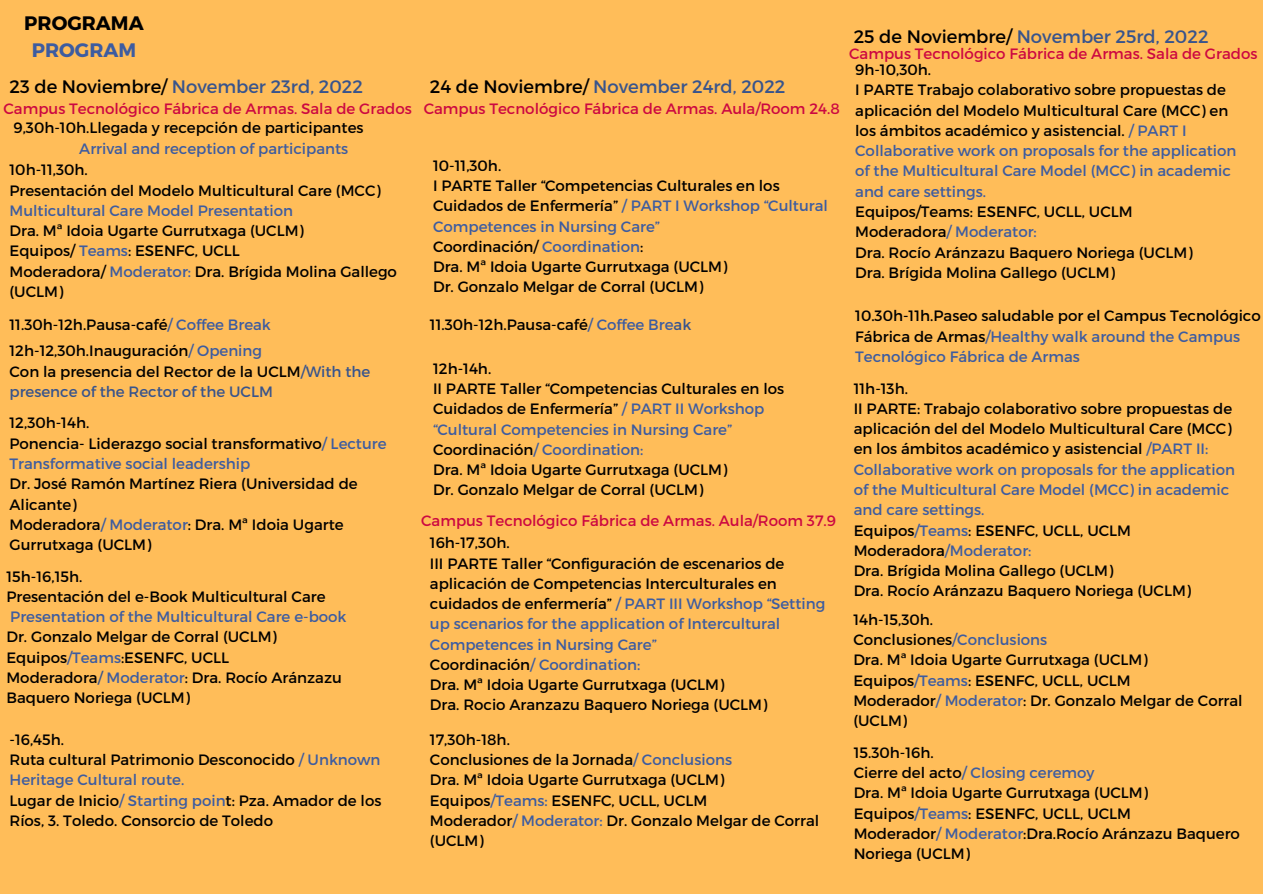
<style>
.page{position:relative;width:1263px;height:894px;background:#fff}
.page>*{position:absolute;margin:0;border:0;box-sizing:border-box;transform-origin:0 0}
.t1{font:700 19.5px "Montserrat";color:#000}
.t2{font:700 19.5px "Montserrat";color:#3d5ca0}
.t3{font:18px "Montserrat";color:#38548c}
.t4{font:15px/20.2px "Montserrat";color:#000}
.t5{font:15px "Montserrat";color:#cc0841}
.t6{font:15px "Montserrat";color:#3d5ca0}
.s1{color:#000}
.s2{color:#3d5ca0}
.s3{color:#38548c}
</style>
<div class="page">
<div style="left:0;top:0;width:1263px;height:893px;background:#ffbd59"></div>
<h1 class="t1" style="left:24px;top:11px;width:121px">PROGRAMA</h1>
<h1 class="t2" style="left:32px;top:38px;width:106px">PROGRAM</h1>
<p class="t3" style="left:10px;top:75px;width:355px"><span class="s1">23 de Noviembre/</span> November 23rd, 2022</p>
<p class="t5" style="left:3px;top:99px;width:410px">Campus Tecnológico Fábrica de Armas. Sala de Grados</p>
<p class="t4" style="left:14px;top:117px;width:351px">9,30h-10h.Llegada y recepción de participantes</p>
<p class="t6" style="left:79px;top:138px;width:270px">Arrival and reception of participants</p>
<p class="t4" style="left:10px;top:159px;width:373px">10h-11,30h.<br>Presentación del Modelo Multicultural Care (MCC)</p>
<p class="t6" style="left:10px;top:201px;width:285px">Multicultural Care Model Presentation</p>
<p class="t4" style="left:10px;top:220px;width:389px">Dra. Mª Idoia Ugarte Gurrutxaga (UCLM)<br>Equipos/ <span class="s2">Teams</span>: ESENFC, UCLL<br>Moderadora/ <span class="s2">Moderator:</span> Dra. Brígida Molina Gallego (UCLM)</p>
<p class="t4" style="left:10px;top:313px;width:263px">11.30h-12h.Pausa-café<span class="s2">/ Coffee Break</span></p>
<p class="t4" style="left:10px;top:340px;width:362px">12h-12,30h.Inauguración<span class="s2">/ Opening<br></span>Con la presencia del Rector de la UCLM<span class="s3">/With the presence of the Rector of the UCLM</span></p>
<p class="t4" style="left:10px;top:412px;width:378px">12,30h-14h.<br>Ponencia- Liderazgo social transformativo<span class="s2">/ Lecture<br>Transformative social leadership</span></p>
<p class="t4" style="left:10px;top:473px;width:350px">Dr. José Ramón Martínez Riera (Universidad de<br>Alicante)<br>Moderadora<span class="s2">/ Moderator</span>: Dra. Mª Idoia Ugarte<br>Gurrutxaga (UCLM)</p>
<p class="t4" style="left:6px;top:565px;width:321px">15h-16,15h.<br>Presentación del e-Book Multicultural Care</p>
<p class="t6" style="left:10px;top:606px;width:338px">Presentation of the Multicultural Care e-book</p>
<p class="t4" style="left:6px;top:626px;width:337px">Dr. Gonzalo Melgar de Corral (UCLM)<br>Equipos<span class="s2">/Teams</span>:ESENFC, UCLL<br>Moderadora<span class="s3">/</span> <span class="s2">Moderator</span>: Dra. Rocío Aránzazu Baquero Noriega (UCLM)</p>
<p class="t4" style="left:10px;top:728px;width:373px">-16,45h.<br>Ruta cultural Patrimonio Desconocido <span class="s2">/ Unknown Heritage Cultural route.<br></span>Lugar de Inicio<span class="s2">/ Starting poin</span>t: Pza. Amador de los Ríos, 3. Toledo. Consorcio de Toledo</p>
<p class="t3" style="left:430px;top:75px;width:357px"><span class="s1">24 de Noviembre/</span> November 24rd, 2022</p>
<p class="t5" style="left:424px;top:99px;width:418px">Campus Tecnológico Fábrica de Armas. Aula/Room 24.8</p>
<p class="t4" style="left:433px;top:154px;width:396px">10-11,30h.<br>I PARTE Taller “Competencias Culturales en los Cuidados de Enfermería” <span class="s2">/ PART I Workshop “Cultural Competences in Nursing Care”<br></span>Coordinación/ <span class="s2">Coordination</span>:<br>Dra. Mª Idoia Ugarte Gurrutxaga (UCLM)<br>Dr. Gonzalo Melgar de Corral (UCLM)</p>
<p class="t4" style="left:430px;top:313px;width:263px">11.30h-12h.Pausa-café<span class="s2">/ Coffee Bre</span><span class="s3">ak</span></p>
<p class="t4" style="left:433px;top:357px;width:353px">12h-14h.<br>II PARTE Taller “Competencias Culturales en los Cuidados de Enfermería” <span class="s2">/ PART II Workshop “Cultural Competencies in Nursing Care” </span>Coordinación<span class="s2">/ Coordination:<br></span>Dra. Mª Idoia Ugarte Gurrutxaga (UCLM)<br>Dr. Gonzalo Melgar de Corral (UCLM)</p>
<p class="t5" style="left:421px;top:511px;width:416px">Campus Tecnológico Fábrica de Armas. Aula/Room 37.9</p>
<p class="t4" style="left:430px;top:532px;width:397px">16h-17,30h.<br>III PARTE Taller “Configuración de escenarios de aplicación de Competencias Interculturales en cuidados de enfermería” <span class="s2">/ PART III Workshop “Setting up scenarios for the application of Intercultural Competences in Nursing Care”<br></span>Coordinación<span class="s2">/ Coordination:<br></span>Dra. Mª Idoia Ugarte Gurrutxaga (UCLM)<br>Dra. Rocio Aranzazu Baquero Noriega (UCLM)</p>
<p class="t4" style="left:430px;top:728px;width:391px">17,30h-18h.<br>Conclusiones de la Jornada<span class="s2">/ Conclusions<br></span>Dra. Mª Idoia Ugarte Gurrutxaga (UCLM)<br>Equipos<span class="s2">/Teams:</span> ESENFC, UCLL, UCLM<br>Moderador<span class="s2">/ Moderator:</span> Dr. Gonzalo Melgar de Corral (UCLM)</p>
<p class="t3" style="left:854px;top:24px;width:356px"><span class="s1">25 de Noviembre/</span> November 25rd, 2022</p>
<p class="t5" style="left:849px;top:44px;width:410px">Campus Tecnológico Fábrica de Armas. Sala de Grados</p>
<p class="t4" style="left:855px;top:59px;width:383px">9h-10,30h.<br>I PARTE Trabajo colaborativo sobre propuestas de aplicación del Modelo Multicultural Care (MCC) en los ámbitos académico y asistencial. <span class="s2">/ PART I Collaborative work on proposals for the application of the Multicultural Care Model (MCC) in academic and care settings.</span></p>
<p class="t4" style="left:855px;top:201px;width:339px">Equipos/Teams: ESENFC, UCLL, UCLM Moderadora<span class="s2">/ Moderator:<br></span>Dra. Rocío Aránzazu Baquero Noriega (UCLM)<br>Dra. Brígida Molina Gallego (UCLM)</p>
<p class="t4" style="left:855px;top:305px;width:407px">10.30h-11h.Paseo saludable por el Campus Tecnológico<br>Fábrica de Armas<span class="s2">/Healthy walk around the Campus<br>Tecnológico Fábrica de Armas</span></p>
<p class="t4" style="left:854px;top:377px;width:383px">11h-13h.<br>II PARTE: Trabajo colaborativo sobre propuestas de aplicación del del Modelo Multicultural Care (MCC) en los ámbitos académico y asistencial <span class="s2">/PART II:<br>Collaborative work on proposals for the application of the Multicultural Care Model (MCC) in academic and care settings.<br></span>Equipos<span class="s2">/Teams</span>: ESENFC, UCLL, UCLM Moderadora<span class="s2">/Moderator:<br></span>Dra. Brígida Molina Gallego (UCLM)<br>Dra. Rocío Aránzazu Baquero Noriega (UCLM)</p>
<p class="t4" style="left:853px;top:608px;width:391px">14h-15,30h.<br>Conclusiones<span class="s2">/Conclusions<br></span>Dra. Mª Idoia Ugarte Gurrutxaga (UCLM)<br>Equipos<span class="s2">/Teams</span>: ESENFC, UCLL, UCLM<br>Moderador<span class="s2">/ Moderator</span>: Dr. Gonzalo Melgar de Corral (UCLM)</p>
<p class="t4" style="left:854px;top:741px;width:388px">15.30h-16h.<br>Cierre del acto<span class="s2">/ Closing ceremoy<br></span>Dra. Mª Idoia Ugarte Gurrutxaga (UCLM)<br>Equipos<span class="s2">/Teams</span>: ESENFC, UCLL, UCLM<br>Moderador<span class="s2">/ Moderator</span>:Dra.Rocío Aránzazu Baquero<br>Noriega (UCLM)</p>
</div>
